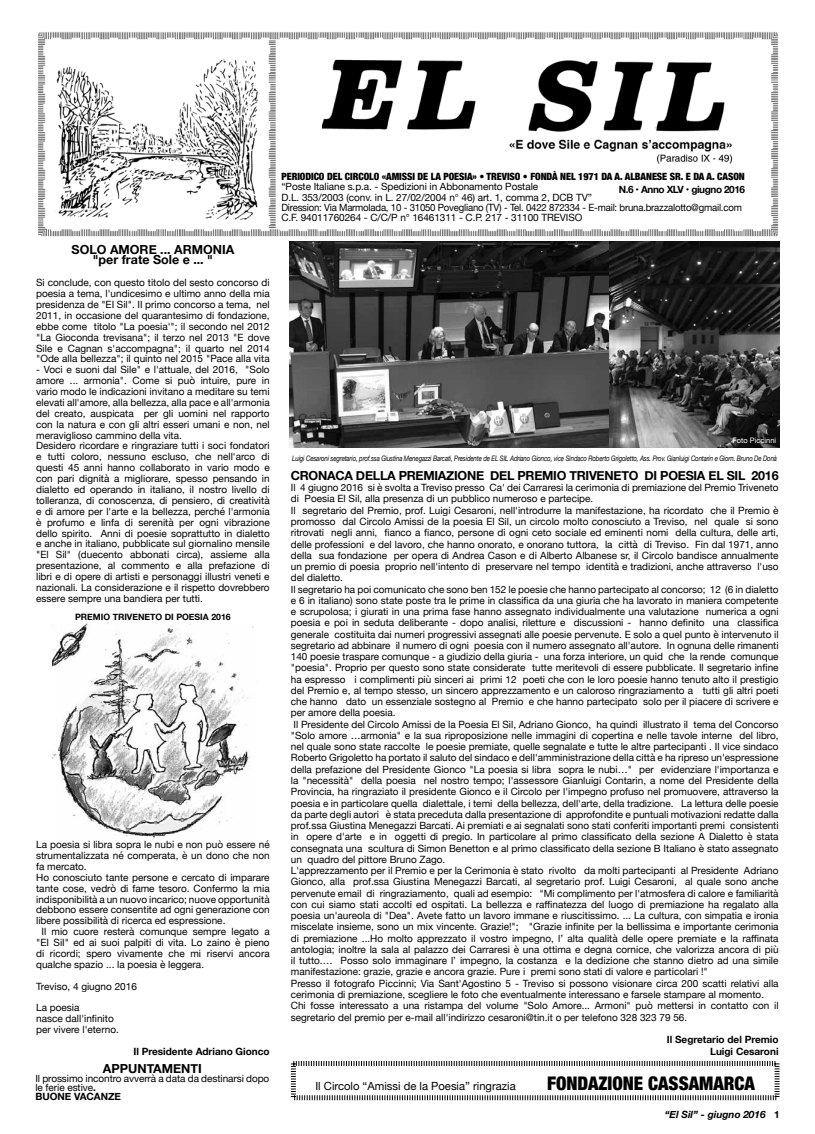
<style>
.page{position:relative;width:815px;height:1134px;background:#fff}
.page>*{position:absolute;margin:0;border:0;box-sizing:border-box;transform-origin:0 0}
.t1{font:900 condensed 18.75px "Helvetica Neue";color:#000}
.t2{font:700 12.5px "Helvetica Neue";letter-spacing:-.02em;color:#000}
.t3{font:700 12.5px/10.9px "Helvetica Neue";color:#000;text-align:center}
.t4{font:11.25px "Helvetica Neue";color:#000}
.t5{font:10px/11.2px "Helvetica Neue";color:#000}
.t6{font:10px/10.2px "Helvetica Neue";letter-spacing:-.02em;color:#000}
.t7{font:900 condensed 10px "Helvetica Neue";letter-spacing:-.005em;color:#000}
.t8{font:700 10px/12px "Helvetica Neue";color:#000;text-align:right}
.t9{font:700 10px "Helvetica Neue";letter-spacing:-.04em;color:#000}
.t10{font:italic 700 10px "Helvetica Neue";color:#000}
.t11{font:700 8.75px "Helvetica Neue";color:#000}
.t12{font:italic 7.5px "Helvetica Neue";letter-spacing:-.02em;color:#000;scale:.81 1}
.t13{font:7.5px "Helvetica Neue";color:#fff}
.s1{font-weight:700}
.s2{font-style:normal}
</style>
<div class="page">
<img style="left:53px;top:622px;width:201px;height:216px">
<img style="left:38px;top:32px;width:741px;height:205px">
<svg style="left:290px;top:1061px;width:490px;height:40px"></svg>
<img style="left:434px;top:241px;width:346px;height:207px">
<img style="left:290px;top:242px;width:318px;height:206px">
<p class="t3" style="left:72px;top:244px;width:164px">SOLO AMORE ... ARMONIA "per frate Sole e ... "</p>
<p class="t5" style="left:36px;top:278px;width:235px;line-height:10.9px;text-align:justify">Si conclude, con questo titolo del sesto concorso di poesia a tema, l'undicesimo e ultimo anno della mia presidenza de "EI Sil". II primo concorso a tema, nel 2011, in occasione del quarantesimo di fondazione, ebbe come titolo "La poesia'"; il secondo nel 2012 "La Gioconda trevisana"; il terzo neI 2013 "E dove Sile e Cagnan s'accompagna"; il quarto nel 2014 "Ode alla bellezza"; il quinto nel 2015 "Pace alla vita</p>
<p class="t5" style="left:36px;top:365px;width:235px;line-height:10.9px">- Voci e suoni dal Sile" e l'attuale, del 2016, "Solo amore ... armonia". Come si può intuire, pure in vario modo le indicazioni invitano a meditare su temi elevati all'amore, alla bellezza, alla pace e all'armonia del creato, auspicata per gli uomini nel rapporto con la natura e con gli altri esseri umani e non, nel meraviglioso cammino della vita.<br>Desidero ricordare e ringraziare tutti i soci fondatori e tutti coloro, nessuno escluso, che nell'arco di questi 45 anni hanno collaborato in vario modo e con pari dignità a migliorare, spesso pensando in dialetto ed operando in italiano, il nostro livello di tolleranza, di conoscenza, di pensiero, di creatività e di amore per l'arte e la bellezza, perché l'armonia è profumo e linfa di serenità per ogni vibrazione dello spirito. Anni di poesie soprattutto in dialetto e anche in italiano, pubblicate sul giornalino mensile "El Sil" (duecento abbonati circa), assieme alla presentazione, al commento e alla prefazione di libri e di opere di artisti e personaggi illustri veneti e nazionali. La considerazione e il rispetto dovrebbero essere sempre una bandiera per tutti.</p>
<p class="t11" style="left:75px;top:610px;width:157px">PREMIO TRIVENETO DI POESIA 2016</p>
<p class="t5" style="left:36px;top:839px;width:235px">La poesia si libra sopra le nubi e non può essere né</p>
<p class="t5" style="left:36px;top:850px;width:235px">strumentalizzata né comperata, è un dono che non</p>
<p class="t5" style="left:36px;top:861px;width:52px">fa mercato.</p>
<p class="t5" style="left:36px;top:872px;width:235px">Ho conosciuto tante persone e cercato di imparare</p>
<p class="t5" style="left:36px;top:883px;width:235px">tante cose, vedrò di fame tesoro. Confermo la mia</p>
<p class="t5" style="left:36px;top:894px;width:235px">indisponibilità a un nuovo incarico; nuove opportunità</p>
<p class="t5" style="left:36px;top:905px;width:235px">debbono essere consentite ad ogni generazione con</p>
<p class="t5" style="left:36px;top:916px;width:191px">libere possibilità di ricerca ed espressione.</p>
<p class="t5" style="left:41px;top:926px;width:230px">Il mio cuore resterà comunque sempre legato a</p>
<p class="t5" style="left:36px;top:937px;width:235px">"EI SiI" ed ai suoi palpiti di vita. Lo zaino è pieno</p>
<p class="t5" style="left:36px;top:948px;width:235px">di ricordi; spero vivamente che mi riservi ancora</p>
<p class="t5" style="left:36px;top:959px;width:169px">qualche spazio ... la poesia è leggera.</p>
<p class="t5" style="left:36px;top:976px;width:102px;line-height:21.8px">Treviso, 4 giugno 2016<br>La poesia</p>
<p class="t5" style="left:36px;top:1014px;width:84px;line-height:10.9px">nasce dall'infinito per vivere l'eterno.</p>
<p class="t8" style="left:133px;top:1045px;width:138px">Il Presidente Adriano Gionco</p>
<p class="t3" style="left:103px;top:1063px;width:100px">APPUNTAMENTI</p>
<p class="t5" style="left:35px;top:1074px;width:235px;line-height:9px">Il prossimo incontro avverrà a data da destinarsi dopo le ferie estive<span class="s1">.<br>BUONE VACANZE</span></p>
<p class="t7" style="left:281px;top:168px;width:465px">PERIODICO DEL CIRCOLO «AMISSI DE LA POESIA» • TREVISO • FONDÀ NEL 1971 DA A. ALBANESE SR. E DA A. CASON</p>
<p class="t5" style="left:281px;top:182px;width:258px">“Poste Italiane s.p.a. - Spedizioni in Abbonamento Postale</p>
<p class="t9" style="left:619px;top:181px;width:128px">N.6 • Anno XLV • giugno 2016</p>
<p class="t6" style="left:281px;top:192px;width:462px">D.L. 353/2003 (conv. in L. 27/02/2004 n° 46) art. 1, comma 2, DCB TV”<br>Diression: Via Marmolada, 10 - 31050 Povegliano (TV) - Tel. 0422 872334 - E-mail: bruna.brazzalotto@gmail.com<br>C.F. 94011760264 - C/C/P n° 16461311 - C.P. 217 - 31100 TREVISO</p>
<p class="t13" style="left:733px;top:435px;width:45px">Foto Piccinni</p>
<p class="t12" style="left:292px;top:453px;width:600px">Luigi Cesaroni segretario, prof.ssa Giustina Menegazzi Barcati, Presidente de EL SIL Adriano Gionco, vice Sindaco Roberto Grigoletto, Ass. Prov. Gianluigi Contarin e Giorn. Bruno De Donà</p>
<p class="t2" style="left:291px;top:466px;width:489px">CRONACA DELLA PREMIAZIONE DEL PREMIO TRIVENETO DI POESIA EL SIL 2016</p>
<p class="t5" style="left:291px;top:483px;width:489px">Il 4 giugno 2016 si è svolta a Treviso presso Ca' dei Carraresi la cerimonia di premiazione del Premio Triveneto di Poesia El Sil, alla presenza di un pubblico numeroso e partecipe.<br>Il segretario del Premio, prof. Luigi Cesaroni, nell'introdurre la manifestazione, ha ricordato che il Premio è promosso dal Circolo Amissi de la poesia El Sil, un circolo molto conosciuto a Treviso, nel quale si sono ritrovati negli anni, fianco a fianco, persone di ogni ceto sociale ed eminenti nomi della cultura, delle arti, delle professioni e del lavoro, che hanno onorato, e onorano tuttora, la città di Treviso. Fin dal 1971, anno della sua fondazione per opera di Andrea Cason e di Alberto Albanese sr, il Circolo bandisce annualmente un premio di poesia proprio nell'intento di preservare nel tempo identità e tradizioni, anche attraverso l'uso del dialetto.<br>Il segretario ha poi comunicato che sono ben 152 le poesie che hanno partecipato al concorso; 12 (6 in dialetto e 6 in italiano) sono state poste tra le prime in classifica da una giuria che ha lavorato in maniera competente e scrupolosa; i giurati in una prima fase hanno assegnato individualmente una valutazione numerica a ogni poesia e poi in seduta deliberante - dopo analisi, riletture e discussioni - hanno definito una classifica generale costituita dai numeri progressivi assegnati alle poesie pervenute. E solo a quel punto è intervenuto il segretario ad abbinare il numero di ogni poesia con il numero assegnato all'autore. In ognuna delle rimanenti 140 poesie traspare comunque - a giudizio della giuria - una forza interiore, un quid che la rende comunque "poesia". Proprio per questo sono state considerate tutte meritevoli di essere pubblicate. Il segretario infine ha espresso i complimenti più sinceri ai primi 12 poeti che con le loro poesie hanno tenuto alto il prestigio del Premio e, al tempo stesso, un sincero apprezzamento e un caloroso ringraziamento a tutti gli altri poeti che hanno dato un essenziale sostegno al Premio e che hanno partecipato solo per il piacere di scrivere e per amore della poesia.<br>Il Presidente del Circolo Amissi de la Poesia El Sil, Adriano Gionco, ha quindi illustrato il tema del Concorso "Solo amore …armonia" e la sua riproposizione nelle immagini di copertina e nelle tavole interne del libro, nel quale sono state raccolte le poesie premiate, quelle segnalate e tutte le altre partecipanti . Il vice sindaco Roberto Grigoletto ha portato il saluto del sindaco e dell'amministrazione della città e ha ripreso un'espressione della prefazione del Presidente Gionco "La poesia si libra sopra le nubi…" per evidenziare l'importanza e la "necessità" della poesia nel nostro tempo; l'assessore Gianluigi Contarin, a nome del Presidente della Provincia, ha ringraziato il presidente Gionco e il Circolo per l'impegno profuso nel promuovere, attraverso la poesia e in particolare quella dialettale, i temi della bellezza, dell'arte, della tradizione. La lettura delle poesie da parte degli autori è stata preceduta dalla presentazione di approfondite e puntuali motivazioni redatte dalla prof.ssa Giustina Menegazzi Barcati. Ai premiati e ai segnalati sono stati conferiti importanti premi consistenti in opere d'arte e in oggetti di pregio. In particolare al primo classificato della sezione A Dialetto è stata consegnata una scultura di Simon Benetton e al primo classificato della sezione B Italiano è stato assegnato un quadro del pittore Bruno Zago.<br>L'apprezzamento per il Premio e per la Cerimonia è stato rivolto da molti partecipanti al Presidente Adriano Gionco, alla prof.ssa Giustina Menegazzi Barcati, al segretario prof. Luigi Cesaroni, al quale sono anche pervenute email di ringraziamento, quali ad esempio: "Mi complimento per l'atmosfera di calore e familiarità con cui siamo stati accolti ed ospitati. La bellezza e raffinatezza del luogo di premiazione ha regalato alla poesia un'aureola di "Dea". Avete fatto un lavoro immane e riuscitissimo. ... La cultura, con simpatia e ironia miscelate insieme, sono un mix vincente. Grazie!"; "Grazie infinite per la bellissima e importante cerimonia di premiazione ...Ho molto apprezzato il vostro impegno, l’ alta qualità delle opere premiate e la raffinata antologia; inoltre la sala al palazzo dei Carraresi è una ottima e degna cornice, che valorizza ancora di più il tutto.… Posso solo immaginare l’ impegno, la costanza e la dedizione che stanno dietro ad una simile manifestazione: grazie, grazie e ancora grazie. Pure i premi sono stati di valore e particolari !"<br>Presso il fotografo Piccinni; Via Sant'Agostino 5 - Treviso si possono visionare circa 200 scatti relativi alla cerimonia di premiazione, scegliere le foto che eventualmente interessano e farsele stampare al momento.<br>Chi fosse interessato a una ristampa del volume "Solo Amore... Armoni" può mettersi in contatto con il segretario del premio per e-mail all'indirizzo cesaroni@tin.it o per telefono 328 323 79 56.</p>
<p class="t8" style="left:667px;top:1033px;width:113px">Il Segretario del Premio<br>Luigi Cesaroni</p>
<p class="t4" style="left:315px;top:1077px;width:202px">Il Circolo “Amissi de la Poesia” ringrazia</p>
<h1 class="t1" style="left:547px;top:1067px;width:210px">FONDAZIONE CASSAMARCA</h1>
<p class="t10" style="left:665px;top:1106px;width:116px">“El Sil” - giugno 2016 <span class="s2">1</span></p>
</div>
